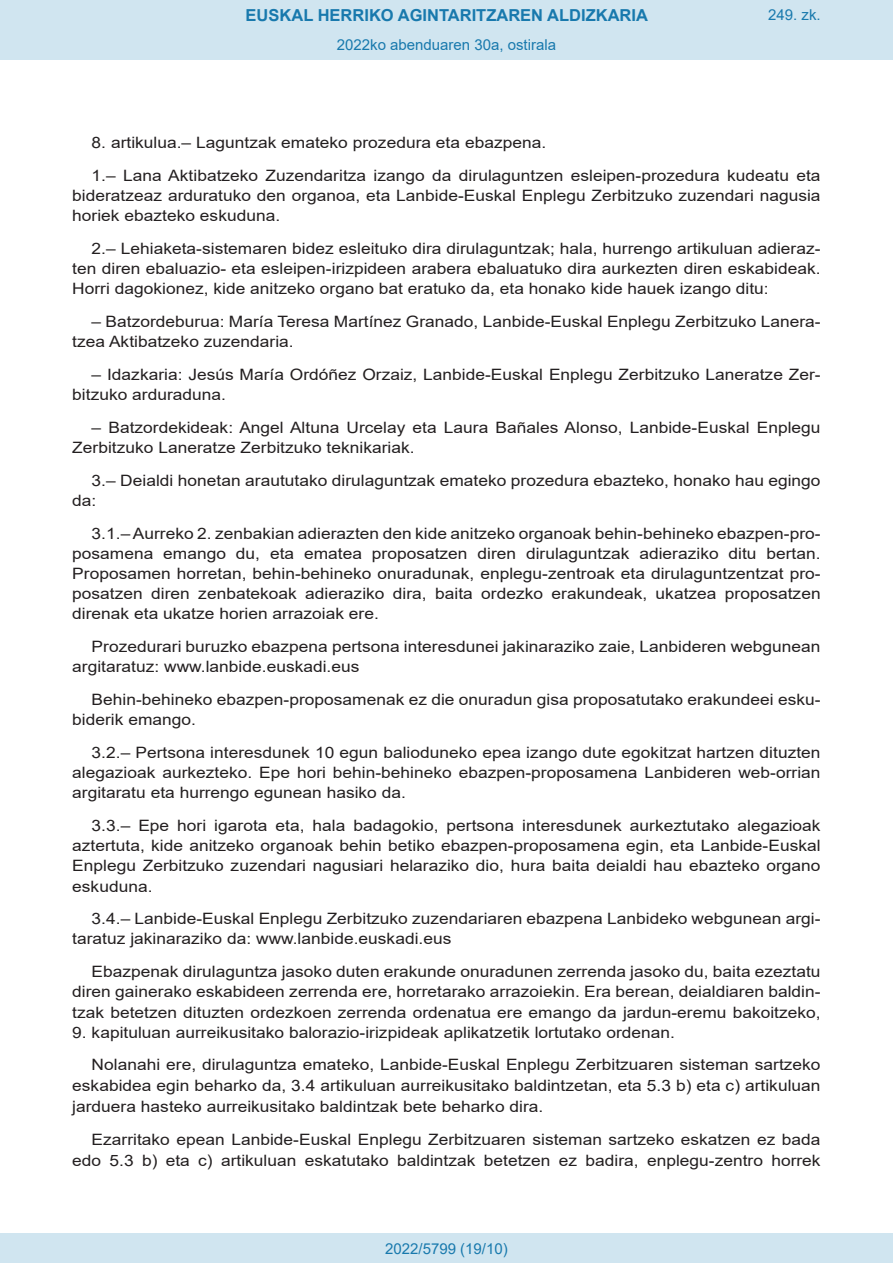
<style>
.page{position:relative;width:893px;height:1263px;background:#fff}
.page>*{position:absolute;margin:0;border:0;box-sizing:border-box;transform-origin:0 0}
.t1{font:700 16.5px "Arial";color:#1879ad}
.BOPVDetalle{font:15.6px/20.1px "Arial";color:#231f20;text-align:justify;scale:1.11 1}
.Paginacion_Centro{font:15px "Arial";color:#1879ad}
</style>
<div class="page">
<div style="left:0;top:0;width:893px;height:60px;background:#d0e5f0"></div>
<div style="left:0;top:1233px;width:893px;height:30px;background:#d0e5f0"></div>
<p class="t1" style="left:246px;top:3px;width:404px">EUSKAL HERRIKO AGINTARITZAREN ALDIZKARIA</p>
<p class="Paginacion_Centro" style="left:337px;top:35px;width:221px">2022ko abenduaren 30a, ostirala</p>
<p class="Paginacion_Centro" style="left:768px;top:5px;width:54px">249. zk.</p>
<p class="BOPVDetalle" style="left:92px;top:132px;width:411px">8. artikulua.– Laguntzak emateko prozedura eta ebazpena.</p>
<p class="BOPVDetalle" style="left:72px;top:165px;width:676px;text-indent:19px">1.– Lana Aktibatzeko Zuzendaritza izango da dirulaguntzen esleipen-prozedura kudeatu eta bideratzeaz arduratuko den organoa, eta Lanbide-Euskal Enplegu Zerbitzuko zuzendari nagusia horiek ebazteko eskuduna.</p>
<p class="BOPVDetalle" style="left:72px;top:238px;width:676px;text-indent:19px">2.– Lehiaketa-sistemaren bidez esleituko dira dirulaguntzak; hala, hurrengo artikuluan adieraz&shy;ten diren ebaluazio- eta esleipen-irizpideen arabera ebaluatuko dira aurkezten diren eskabideak.<br>Horri dagokionez, kide anitzeko organo bat eratuko da, eta honako kide hauek izango ditu:</p>
<p class="BOPVDetalle" style="left:72px;top:311px;width:676px;text-indent:19px">– Batzordeburua: María Teresa Martínez Granado, Lanbide-Euskal Enplegu Zerbitzuko Lanera&shy;tzea Aktibatzeko zuzendaria.</p>
<p class="BOPVDetalle" style="left:72px;top:364px;width:676px;text-indent:19px">– Idazkaria: Jesús María Ordóñez Orzaiz, Lanbide-Euskal Enplegu Zerbitzuko Laneratze Zer&shy;bitzuko arduraduna.</p>
<p class="BOPVDetalle" style="left:72px;top:417px;width:676px;text-indent:19px">– Batzordekideak: Angel Altuna Urcelay eta Laura Bañales Alonso, Lanbide-Euskal Enplegu<br>Zerbitzuko Laneratze Zerbitzuko teknikariak.</p>
<p class="BOPVDetalle" style="left:72px;top:470px;width:676px;text-indent:19px">3.– Deialdi honetan araututako dirulaguntzak emateko prozedura ebazteko, honako hau egingo da:</p>
<p class="BOPVDetalle" style="left:72px;top:523px;width:676px;text-indent:19px">3.1.– Aurreko 2. zenbakian adierazten den kide anitzeko organoak behin-behineko ebazpen-pro&shy;posamena emango du, eta ematea proposatzen diren dirulaguntzak adieraziko ditu bertan.<br>Proposamen horretan, behin-behineko onuradunak, enplegu-zentroak eta dirulaguntzentzat pro&shy;posatzen diren zenbatekoak adieraziko dira, baita ordezko erakundeak, ukatzea proposatzen direnak eta ukatze horien arrazoiak ere.</p>
<p class="BOPVDetalle" style="left:72px;top:636px;width:676px;text-indent:19px">Prozedurari buruzko ebazpena pertsona interesdunei jakinaraziko zaie, Lanbideren webgunean argitaratuz: www.lanbide.euskadi.eus</p>
<p class="BOPVDetalle" style="left:72px;top:689px;width:676px;text-indent:19px">Behin-behineko ebazpen-proposamenak ez die onuradun gisa proposatutako erakundeei esku&shy;biderik emango.</p>
<p class="BOPVDetalle" style="left:72px;top:742px;width:676px;text-indent:19px">3.2.– Pertsona interesdunek 10 egun balioduneko epea izango dute egokitzat hartzen dituzten alegazioak aurkezteko. Epe hori behin-behineko ebazpen-proposamena Lanbideren web-orrian argitaratu eta hurrengo egunean hasiko da.</p>
<p class="BOPVDetalle" style="left:72px;top:815px;width:676px;text-indent:19px">3.3.– Epe hori igarota eta, hala badagokio, pertsona interesdunek aurkeztutako alegazioak aztertuta, kide anitzeko organoak behin betiko ebazpen-proposamena egin, eta Lanbide-Euskal Enplegu Zerbitzuko zuzendari nagusiari helaraziko dio, hura baita deialdi hau ebazteko organo eskuduna.</p>
<p class="BOPVDetalle" style="left:72px;top:909px;width:676px;text-indent:19px">3.4.– Lanbide-Euskal Enplegu Zerbitzuko zuzendariaren ebazpena Lanbideko webgunean argi&shy;taratuz jakinaraziko da: www.lanbide.euskadi.eus</p>
<p class="BOPVDetalle" style="left:72px;top:962px;width:676px;text-indent:19px">Ebazpenak dirulaguntza jasoko duten erakunde onuradunen zerrenda jasoko du, baita ezeztatu diren gainerako eskabideen zerrenda ere, horretarako arrazoiekin. Era berean, deialdiaren baldin&shy;tzak betetzen dituzten ordezkoen zerrenda ordenatua ere emango da jardun-eremu bakoitzeko,</p>
<p class="BOPVDetalle" style="left:72px;top:1022px;width:544px">9. kapituluan aurreikusitako balorazio-irizpideak aplikatzetik lortutako ordenan.</p>
<p class="BOPVDetalle" style="left:72px;top:1055px;width:676px;line-height:20.5px;text-indent:19px">Nolanahi ere, dirulaguntza emateko, Lanbide-Euskal Enplegu Zerbitzuaren sisteman sartzeko eskabidea egin beharko da, 3.4 artikuluan aurreikusitako baldintzetan, eta 5.3 b) eta c) artikuluan jarduera hasteko aurreikusitako baldintzak bete beharko dira.</p>
<p class="BOPVDetalle" style="left:72px;top:1129px;width:676px;line-height:21px;text-align:right">Ezarritako epean Lanbide-Euskal Enplegu Zerbitzuaren sisteman sartzeko eskatzen ez bada edo 5.3 b) eta c) artikuluan eskatutako baldintzak betetzen ez badira, enplegu-zentro horrek</p>
<p class="Paginacion_Centro" style="left:385px;top:1238px;width:124px">2022/5799 (19/10)</p>
</div>
